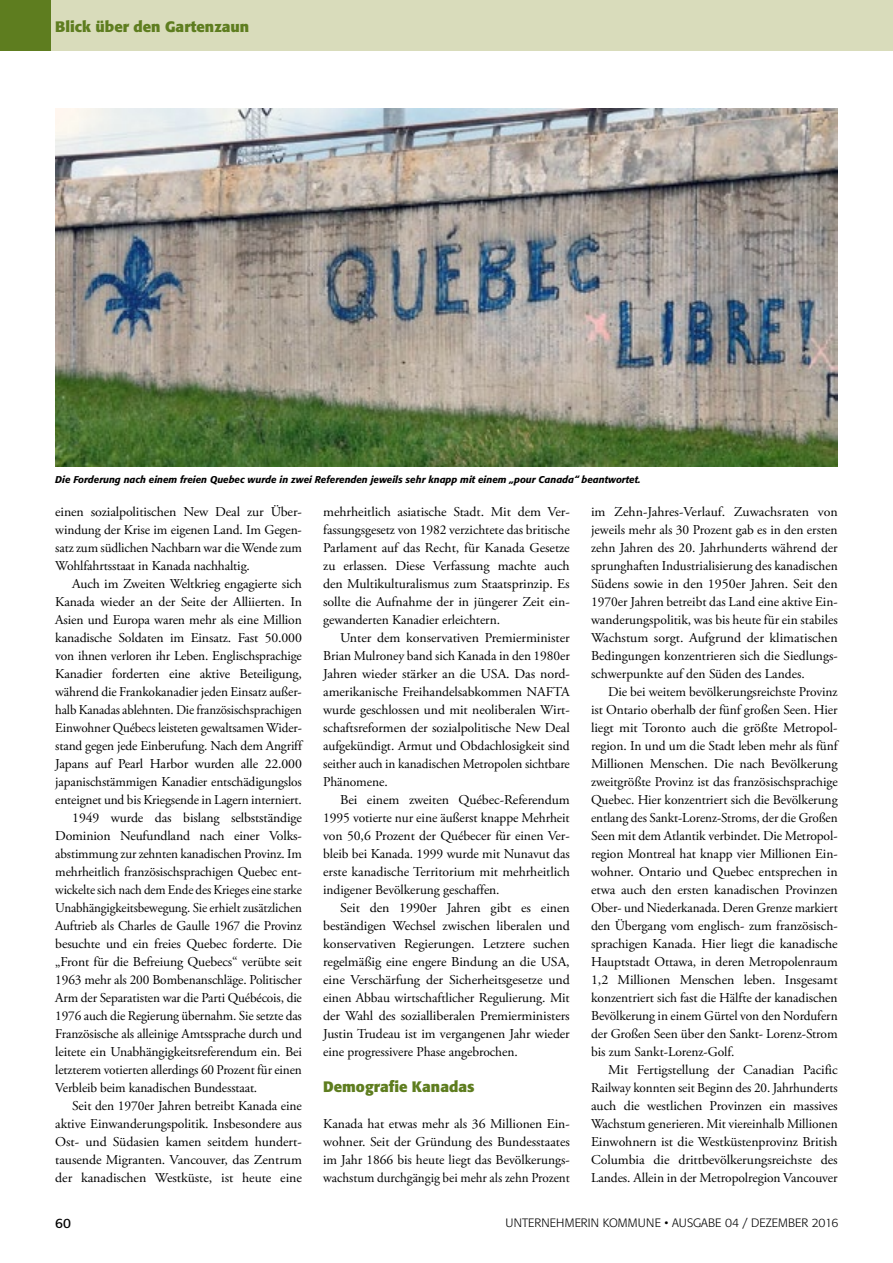
<style>
.page{position:relative;width:893px;height:1263px;background:#fff}
.page>*{position:absolute;margin:0;border:0;box-sizing:border-box;transform-origin:0 0}
.t1{font:700 15px "Formata";color:#5e7d1f}
.t2{font:13.5px/18px "Adobe Garamond Pro";letter-spacing:-.01em;color:#000;text-align:justify}
.t3{font:13.5px "Adobe Garamond Pro";letter-spacing:-.01em;color:#000;scale:.96 1}
.t4{font:13.5px "Formata";color:#000}
.t5{font:300 12px "Formata";color:#000}
.t6{font:italic 500 9.75px "Formata";color:#000}
</style>
<div class="page">
<div style="left:0;top:0;width:51px;height:51px;background:#5e7d1f"></div>
<div style="left:51px;top:0;width:842px;height:51px;background:#d9dcbb"></div>
<img style="left:55px;top:108px;width:783px;height:358px">
<p class="t1" style="left:55px;top:18px;width:196px">Blick über den Gartenzaun</p>
<p class="t6" style="left:55px;top:473px;width:587px">Die Forderung nach einem freien Quebec wurde in zwei Referenden jeweils sehr knapp mit einem „pour Canada“ beantwortet.</p>
<p class="t2" style="left:55px;top:503px;width:248px">einen sozialpolitischen New Deal zur Über&shy;windung der Krise im eigenen Land. Im Gegen&shy;satz zum südlichen Nachbarn war die Wende zum Wohlfahrtsstaat in Kanada nachhaltig.</p>
<p class="t2" style="left:72px;top:575px;width:231px">Auch im Zweiten Weltkrieg engagierte sich</p>
<p class="t2" style="left:55px;top:593px;width:248px">Kanada wieder an der Seite der Alliierten. In</p>
<p class="t2" style="left:55px;top:611px;width:248px">Asien und Europa waren mehr als eine Million</p>
<p class="t2" style="left:55px;top:629px;width:248px">kanadische Soldaten im Einsatz. Fast 50.000</p>
<p class="t2" style="left:55px;top:647px;width:248px">von ihnen verloren ihr Leben. Englischsprachige</p>
<p class="t2" style="left:55px;top:665px;width:248px">Kanadier forderten eine aktive Beteiligung,</p>
<p class="t2" style="left:55px;top:683px;width:248px">während die Frankokanadier jeden Einsatz außer-</p>
<p class="t3" style="left:55px;top:702px;width:258px">halb Kanadas ablehnten. Die französischsprachigen</p>
<p class="t2" style="left:55px;top:719px;width:248px">Einwohner Québecs leisteten gewaltsamen Wider-</p>
<p class="t2" style="left:55px;top:737px;width:248px">stand gegen jede Einberufung. Nach dem Angriff</p>
<p class="t2" style="left:55px;top:755px;width:248px">Japans auf Pearl Harbor wurden alle 22.000</p>
<p class="t2" style="left:55px;top:773px;width:248px">japanischstämmigen Kanadier entschädigungslos</p>
<p class="t2" style="left:55px;top:791px;width:248px">enteignet und bis Kriegsende in Lagern interniert.</p>
<p class="t2" style="left:72px;top:809px;width:231px">1949 wurde das bislang selbstständige</p>
<p class="t2" style="left:55px;top:827px;width:248px">Dominion Neufundland nach einer Volks-</p>
<p class="t2" style="left:55px;top:845px;width:248px">abstimmung zur zehnten kanadischen Provinz. Im</p>
<p class="t2" style="left:55px;top:863px;width:248px">mehrheitlich französischsprachigen Quebec ent-</p>
<p class="t3" style="left:55px;top:882px;width:258px">wickelte sich nach dem Ende des Krieges eine starke</p>
<p class="t3" style="left:55px;top:900px;width:258px">Unabhängigkeitsbewegung. Sie erhielt zusätzlichen</p>
<p class="t2" style="left:55px;top:917px;width:248px">Auftrieb als Charles de Gaulle 1967 die Provinz</p>
<p class="t2" style="left:55px;top:935px;width:248px">besuchte und ein freies Quebec forderte. Die</p>
<p class="t2" style="left:55px;top:953px;width:248px">„Front für die Befreiung Quebecs“ verübte seit</p>
<p class="t2" style="left:55px;top:971px;width:248px">1963 mehr als 200 Bombenanschläge. Politischer</p>
<p class="t2" style="left:55px;top:989px;width:248px">Arm der Separatisten war die Parti Québécois, die</p>
<p class="t2" style="left:55px;top:1007px;width:248px">1976 auch die Regierung übernahm. Sie setzte das</p>
<p class="t2" style="left:55px;top:1025px;width:248px">Französische als alleinige Amtssprache durch und</p>
<p class="t2" style="left:55px;top:1043px;width:248px">leitete ein Unabhängigkeitsreferendum ein. Bei</p>
<p class="t2" style="left:55px;top:1061px;width:248px">letzterem votierten allerdings 60 Prozent für einen</p>
<p class="t2" style="left:55px;top:1079px;width:204px">Verbleib beim kanadischen Bundesstaat.</p>
<p class="t2" style="left:72px;top:1097px;width:231px">Seit den 1970er Jahren betreibt Kanada eine</p>
<p class="t2" style="left:55px;top:1115px;width:248px">aktive Einwanderungspolitik. Insbesondere aus</p>
<p class="t2" style="left:55px;top:1133px;width:248px">Ost- und Südasien kamen seitdem hundert-</p>
<p class="t2" style="left:55px;top:1151px;width:248px">tausende Migranten. Vancouver, das Zentrum</p>
<p class="t2" style="left:55px;top:1169px;width:248px">der kanadischen Westküste, ist heute eine</p>
<p class="t2" style="left:323px;top:503px;width:248px">mehrheitlich asiatische Stadt. Mit dem Ver&shy;fassungsgesetz von 1982 verzichtete das britische Parlament auf das Recht, für Kanada Gesetze zu erlassen. Diese Verfassung machte auch den Multikulturalismus zum Staatsprinzip. Es sollte die Aufnahme der in jüngerer Zeit ein&shy;gewanderten Kanadier erleichtern.</p>
<p class="t2" style="left:323px;top:629px;width:248px;text-indent:17px">Unter dem konservativen Premierminister Brian Mulroney band sich Kanada in den 1980er Jahren wieder stärker an die USA. Das nord&shy;amerikanische Freihandelsabkommen NAFTA wurde geschlossen und mit neoliberalen Wirt&shy;schaftsreformen der sozialpolitische New Deal aufgekündigt. Armut und Obdachlosigkeit sind seither auch in kanadischen Metropolen sichtbare Phänomene.</p>
<p class="t2" style="left:323px;top:791px;width:248px;text-indent:17px">Bei einem zweiten Québec-Referendum 1995 votierte nur eine äußerst knappe Mehrheit von 50,6 Prozent der Québecer für einen Ver&shy;bleib bei Kanada. 1999 wurde mit Nunavut das erste kanadische Territorium mit mehrheitlich indigener Bevölkerung geschaffen.</p>
<p class="t2" style="left:323px;top:899px;width:248px;text-indent:17px">Seit den 1990er Jahren gibt es einen beständigen Wechsel zwischen liberalen und konservativen Regierungen. Letztere suchen regelmäßig eine engere Bindung an die USA, eine Verschärfung der Sicherheitsgesetze und einen Abbau wirtschaftlicher Regulierung. Mit der Wahl des sozialliberalen Premierministers Justin Trudeau ist im vergangenen Jahr wieder eine progressivere Phase angebrochen.</p>
<p class="t1" style="left:323px;top:1077px;width:153px">Demografie Kanadas</p>
<p class="t2" style="left:323px;top:1115px;width:248px">Kanada hat etwas mehr als 36 Millionen Ein&shy;wohner. Seit der Gründung des Bundesstaates im Jahr 1866 bis heute liegt das Bevölkerungs&shy;wachstum durchgängig bei mehr als zehn Prozent</p>
<p class="t2" style="left:591px;top:503px;width:248px">im Zehn-Jahres-Verlauf. Zuwachsraten von jeweils mehr als 30 Prozent gab es in den ersten zehn Jahren des 20. Jahrhunderts während der sprunghaften Industrialisierung des kanadischen Südens sowie in den 1950er Jahren. Seit den 1970er Jahren betreibt das Land eine aktive Ein&shy;wanderungspolitik, was bis heute für ein stabiles Wachstum sorgt. Aufgrund der klimatischen Bedingungen konzentrieren sich die Siedlungs&shy;schwerpunkte auf den Süden des Landes.</p>
<p class="t2" style="left:591px;top:683px;width:248px;text-indent:17px">Die bei weitem bevölkerungsreichste Provinz ist Ontario oberhalb der fünf großen Seen. Hier liegt mit Toronto auch die größte Metropol&shy;region. In und um die Stadt leben mehr als fünf Millionen Menschen. Die nach Bevölkerung zweitgrößte Provinz ist das französischsprachige Quebec. Hier konzentriert sich die Bevölkerung entlang des Sankt-Lorenz-Stroms, der die Großen Seen mit dem Atlantik verbindet. Die Metropol&shy;region Montreal hat knapp vier Millionen Ein&shy;wohner. Ontario und Quebec entsprechen in etwa auch den ersten kanadischen Provinzen Ober- und Niederkanada. Deren Grenze markiert den Übergang vom englisch- zum französisch&shy;sprachigen Kanada. Hier liegt die kanadische Hauptstadt Ottawa, in deren Metropolenraum 1,2 Millionen Menschen leben. Insgesamt konzentriert sich fast die Hälfte der kanadischen Bevölkerung in einem Gürtel von den Nordufern der Großen Seen über den Sankt- Lorenz-Strom bis zum Sankt-Lorenz-Golf.</p>
<p class="t2" style="left:591px;top:1061px;width:248px;text-indent:17px">Mit Fertigstellung der Canadian Pacific Railway konnten seit Beginn des 20. Jahrhunderts auch die westlichen Provinzen ein massives Wachstum generieren. Mit viereinhalb Millionen Einwohnern ist die Westküstenprovinz British Columbia die drittbevölkerungsreichste des Landes. Allein in der Metropolregion Vancouver</p>
<p class="t4" style="left:55px;top:1215px;width:17px">60</p>
<p class="t5" style="left:506px;top:1216px;width:334px">UNTERNEHMERIN KOMMUNE • AUSGABE 04 / DEZEMBER 2016</p>
</div>
